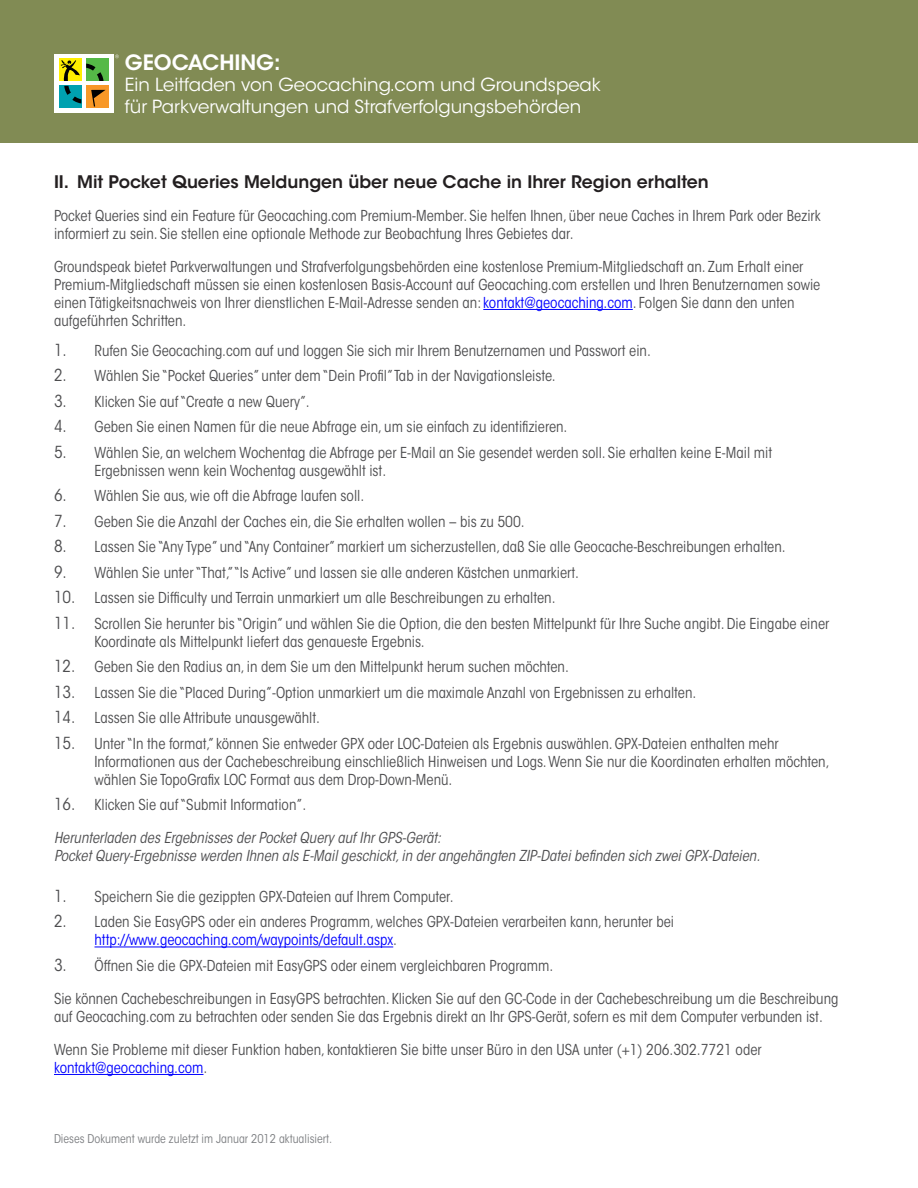
<style>
.page{position:relative;width:918px;height:1188px;background:#fff}
.page>*{position:absolute;margin:0;border:0;box-sizing:border-box;transform-origin:0 0}
.t1{font:600 21px "ITC Avant Garde Std";color:#fff}
.t2{font:18px/21.6px "ITC Avant Garde Std";color:#fff}
.t3{font:600 17.25px "ITC Avant Garde Std";color:#231f20}
.t4{font:condensed 15px/18px "ITC Avant Garde Std";color:#4d4d4f}
.t5{font:italic condensed 15px/18px "ITC Avant Garde Std";color:#4d4d4f}
.t6{font:condensed 12px "ITC Avant Garde Std";color:#7c7e81}
.s1{color:#00f}
.s2{font-size:16.5px}
</style>
<div class="page">
<div style="left:0;top:0;width:918px;height:143px;background:#818b54"></div>
<div style="left:54px;top:54px;width:60px;height:59px;background:#fff"></div>
<svg style="left:115px;top:55px;width:4px;height:3px"></svg>
<div style="left:59px;top:59px;width:22px;height:22px;background:#ffef00"></div>
<div style="left:86px;top:59px;width:23px;height:22px;background:#55b947"></div>
<div style="left:59px;top:86px;width:22px;height:22px;background:#00a1b0"></div>
<div style="left:86px;top:86px;width:23px;height:22px;background:#f89828"></div>
<svg style="left:61px;top:60px;width:45px;height:47px"></svg>
<hr style="left:483px;top:309px;width:150px;height:1px;background:#00f">
<hr style="left:94px;top:947px;width:299px;height:1px;background:#00f">
<hr style="left:54px;top:1074px;width:150px;height:1px;background:#00f">
<h1 class="t1" style="left:125px;top:49px;width:157px">GEOCACHING:</h1>
<p class="t2" style="left:125px;top:74px;width:478px">Ein Leitfaden von Geocaching.com und Groundspeak für Parkverwaltungen und Strafverfolgungsbehörden</p>
<p class="t3" style="left:54px;top:171px;width:656px">II . Mit Pocket Queries Meldungen über neue Cache in Ihrer Region erhalten</p>
<p class="t4" style="left:54px;top:207px;width:768px">Pocket Queries sind ein Feature für Geocaching.com Premium-Member. Sie helfen Ihnen, über neue Caches in Ihrem Park oder Bezirk informiert zu sein. Sie stellen eine optionale Methode zur Beobachtung Ihres Gebietes dar.</p>
<p class="t4" style="left:54px;top:258px;width:768px">Groundspeak bietet Parkverwaltungen und Strafverfolgungsbehörden eine kostenlose Premium-Mitgliedschaft an. Zum Erhalt einer Premium-Mitgliedschaft müssen sie einen kostenlosen Basis-Account auf Geocaching.com erstellen und Ihren Benutzernamen sowie einen Tätigkeitsnachweis von Ihrer dienstlichen E-Mail-Adresse senden an: <span class="s1">kontakt@geocaching.com</span>. Folgen Sie dann den unten aufgeführten Schritten.</p>
<p class="t4" style="left:54px;top:342px;width:598px"><span class="s2">1.</span> Rufen Sie Geocaching.com auf und loggen Sie sich mir Ihrem Benutzernamen und Passwort ein.</p>
<p class="t4" style="left:54px;top:367px;width:503px"><span class="s2">2.</span> Wählen Sie “Pocket Queries” unter dem “Dein Profil” Tab in der Navigationsleiste.</p>
<p class="t4" style="left:54px;top:393px;width:257px"><span class="s2">3.</span> Klicken Sie auf “Create a new Query”.</p>
<p class="t4" style="left:54px;top:418px;width:515px"><span class="s2">4.</span> Geben Sie einen Namen für die neue Abfrage ein, um sie einfach zu identifizieren.</p>
<p class="t4" style="left:94px;top:444px;width:679px;text-indent:-40px"><span class="s2">5.</span> Wählen Sie, an welchem Wochentag die Abfrage per E-Mail an Sie gesendet werden soll. Sie erhalten keine E-Mail mit<br>Ergebnissen wenn kein Wochentag ausgewählt ist.</p>
<p class="t4" style="left:54px;top:487px;width:312px"><span class="s2">6.</span> Wählen Sie aus, wie oft die Abfrage laufen soll.</p>
<p class="t4" style="left:54px;top:513px;width:472px"><span class="s2">7.</span> Geben Sie die Anzahl der Caches ein, die Sie erhalten wollen – bis zu 500.</p>
<p class="t4" style="left:54px;top:538px;width:733px"><span class="s2">8.</span> Lassen Sie “Any Type” und “Any Container” markiert um sicherzustellen, daß Sie alle Geocache-Beschreibungen erhalten.</p>
<p class="t4" style="left:54px;top:564px;width:527px"><span class="s2">9.</span> Wählen Sie unter “That,” “Is Active” und lassen sie alle anderen Kästchen unmarkiert.</p>
<p class="t4" style="left:54px;top:589px;width:503px"><span class="s2">10.</span> Lassen sie Difficulty und Terrain unmarkiert um alle Beschreibungen zu erhalten.</p>
<p class="t4" style="left:94px;top:615px;width:736px;text-indent:-40px"><span class="s2">11.</span> Scrollen Sie herunter bis “Origin” und wählen Sie die Option, die den besten Mittelpunkt für Ihre Suche angibt. Die Eingabe einer<br>Koordinate als Mittelpunkt liefert das genaueste Ergebnis.</p>
<p class="t4" style="left:54px;top:658px;width:516px"><span class="s2">12.</span> Geben Sie den Radius an, in dem Sie um den Mittelpunkt herum suchen möchten.</p>
<p class="t4" style="left:54px;top:684px;width:644px"><span class="s2">13.</span> Lassen Sie die “Placed During”-Option unmarkiert um die maximale Anzahl von Ergebnissen zu erhalten.</p>
<p class="t4" style="left:54px;top:709px;width:268px"><span class="s2">14.</span> Lassen Sie alle Attribute unausgewählt.</p>
<p class="t4" style="left:94px;top:735px;width:737px;text-indent:-40px"><span class="s2">15.</span> Unter “In the format,” können Sie entweder GPX oder LOC-Dateien als Ergebnis auswählen. GPX-Dateien enthalten mehr<br>Informationen aus der Cachebeschreibung einschließlich Hinweisen und Logs. Wenn Sie nur die Koordinaten erhalten möchten, wählen Sie TopoGrafix LOC Format aus dem Drop-Down-Menü.</p>
<p class="t4" style="left:54px;top:796px;width:254px"><span class="s2">16.</span> Klicken Sie auf “Submit Information”.</p>
<p class="t5" style="left:54px;top:829px;width:708px">Herunterladen des Ergebnisses der Pocket Query auf Ihr GPS-Gerät:<br>Pocket Query-Ergebnisse werden Ihnen als E-Mail geschickt, in der angehängten ZIP-Datei befinden sich zwei GPX-Dateien.</p>
<p class="t4" style="left:54px;top:888px;width:401px"><span class="s2">1.</span> Speichern Sie die gezippten GPX-Dateien auf Ihrem Computer.</p>
<p class="t4" style="left:94px;top:913px;width:581px;text-indent:-40px"><span class="s2">2.</span> Laden Sie EasyGPS oder ein anderes Programm, welches GPX-Dateien verarbeiten kann, herunter bei <span class="s1">http://www.geocaching.com/waypoints/default.aspx</span>.</p>
<p class="t4" style="left:54px;top:957px;width:501px"><span class="s2">3.</span> Öffnen Sie die GPX-Dateien mit EasyGPS oder einem vergleichbaren Programm.</p>
<p class="t4" style="left:54px;top:990px;width:786px">Sie können Cachebeschreibungen in EasyGPS betrachten. Klicken Sie auf den GC-Code in der Cachebeschreibung um die Beschreibung auf Geocaching.com zu betrachten oder senden Sie das Ergebnis direkt an Ihr GPS-Gerät, sofern es mit dem Computer verbunden ist.</p>
<p class="t4" style="left:54px;top:1041px;width:709px">Wenn Sie Probleme mit dieser Funktion haben, kontaktieren Sie bitte unser Büro in den USA unter (+1) 206.302.7721 oder <span class="s1">kontakt@geocaching.com</span>.</p>
<p class="t6" style="left:54px;top:1132px;width:280px">Dieses Dokument wurde zuletzt im Januar 2012 aktualisiert.</p>
</div>
